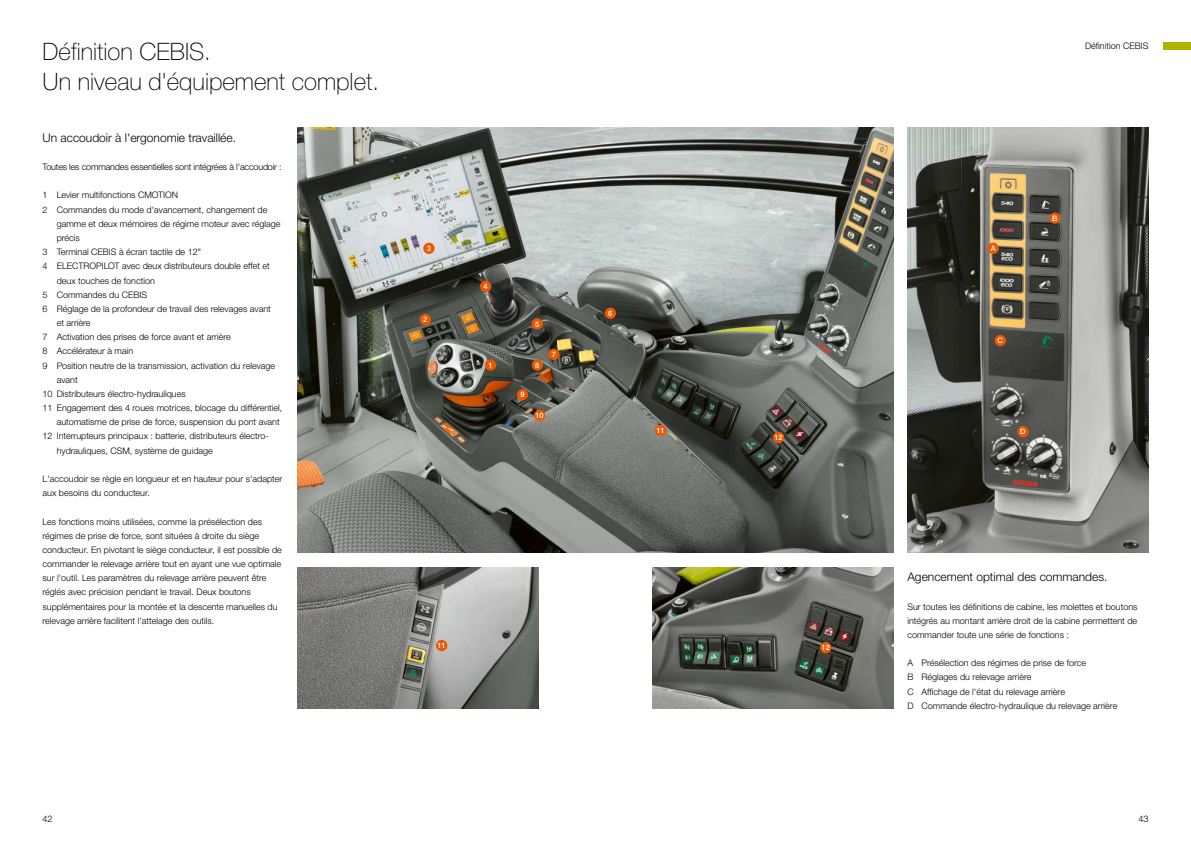
<style>
.page{position:relative;width:1191px;height:842px;background:#fff}
.page>*{position:absolute;margin:0;border:0;box-sizing:border-box;transform-origin:0 0}
.t1{font:100 24px/30px "CLAAS Helvetica Neue";color:#000}
.t2{font:300 12px "CLAAS Helvetica Neue";color:#000}
.t3{font:300 9px/14.2px "CLAAS Helvetica Neue";color:#000}
.t4{font:300 9px "CLAAS Helvetica Neue";letter-spacing:-.02em;color:#000}
.t5{font:500 7.5px "CLAAS Helvetica Neue";letter-spacing:-.02em;color:#fff}
</style>
<div class="page">
<div style="left:1162px;top:43px;width:29px;height:7px;background:#aab500"></div>
<img style="left:298px;top:567px;width:241px;height:142px">
<img style="left:652px;top:567px;width:241px;height:142px">
<img style="left:298px;top:128px;width:595px;height:425px">
<img style="left:907px;top:128px;width:241px;height:425px">
<div style="left:485px;top:359px;width:11px;height:12px;background:#ed5700;border-radius:50%"></div>
<div style="left:420px;top:314px;width:11px;height:11px;background:#ed5700;border-radius:50%"></div>
<div style="left:423px;top:243px;width:11px;height:11px;background:#ed5700;border-radius:50%"></div>
<div style="left:480px;top:281px;width:11px;height:11px;background:#ed5700;border-radius:50%"></div>
<div style="left:531px;top:318px;width:12px;height:12px;background:#ed5700;border-radius:50%"></div>
<div style="left:604px;top:308px;width:12px;height:11px;background:#ed5700;border-radius:50%"></div>
<div style="left:548px;top:349px;width:11px;height:11px;background:#ed5700;border-radius:50%"></div>
<div style="left:531px;top:359px;width:12px;height:12px;background:#ed5700;border-radius:50%"></div>
<div style="left:517px;top:389px;width:11px;height:11px;background:#ed5700;border-radius:50%"></div>
<div style="left:534px;top:410px;width:11px;height:11px;background:#ed5700;border-radius:50%"></div>
<div style="left:655px;top:425px;width:11px;height:11px;background:#ed5700;border-radius:50%"></div>
<div style="left:773px;top:432px;width:11px;height:11px;background:#ed5700;border-radius:50%"></div>
<div style="left:987px;top:243px;width:12px;height:11px;background:#ed5700;border-radius:50%"></div>
<div style="left:1049px;top:212px;width:11px;height:12px;background:#ed5700;border-radius:50%"></div>
<div style="left:994px;top:335px;width:12px;height:11px;background:#ed5700;border-radius:50%"></div>
<div style="left:1017px;top:426px;width:11px;height:11px;background:#ed5700;border-radius:50%"></div>
<div style="left:820px;top:642px;width:11px;height:11px;background:#ed5700;border-radius:50%"></div>
<div style="left:436px;top:640px;width:11px;height:11px;background:#ed5700;border-radius:50%"></div>
<h1 class="t1" style="left:43px;top:37px;width:338px">Définition CEBIS.<br>Un niveau d'équipement complet.</h1>
<h2 class="t2" style="left:43px;top:130px;width:195px">Un accoudoir à l'ergonomie travaillée.</h2>
<p class="t4" style="left:43px;top:161px;width:241px">Toutes les commandes essentielles sont intégrées à l'accoudoir :</p>
<p class="t3" style="left:43px;top:188px;width:137px">1 Levier multifonctions CMOTION</p>
<p class="t3" style="left:43px;top:202px;width:226px">2 Commandes du mode d'avancement, changement de</p>
<p class="t3" style="left:57px;top:217px;width:225px">gamme et deux mémoires de régime moteur avec réglage</p>
<p class="t3" style="left:57px;top:231px;width:25px">précis</p>
<p class="t3" style="left:43px;top:245px;width:160px">3 Terminal CEBIS à écran tactile de 12"</p>
<p class="t3" style="left:43px;top:259px;width:229px">4 ELECTROPILOT avec deux distributeurs double effet et</p>
<p class="t3" style="left:57px;top:273px;width:100px">deux touches de fonction</p>
<p class="t3" style="left:43px;top:288px;width:106px">5 Commandes du CEBIS</p>
<p class="t3" style="left:43px;top:302px;width:230px">6 Réglage de la profondeur de travail des relevages avant</p>
<p class="t3" style="left:57px;top:316px;width:35px">et arrière</p>
<p class="t3" style="left:43px;top:330px;width:190px">7 Activation des prises de force avant et arrière</p>
<p class="t3" style="left:43px;top:344px;width:92px">8 Accélérateur à main</p>
<p class="t3" style="left:43px;top:358px;width:234px">9 Position neutre de la transmission, activation du relevage</p>
<p class="t3" style="left:57px;top:373px;width:23px">avant</p>
<p class="t3" style="left:43px;top:387px;width:145px">10 Distributeurs électro-hydrauliques</p>
<p class="t3" style="left:43px;top:401px;width:241px">11 Engagement des 4 roues motrices, blocage du différentiel,</p>
<p class="t3" style="left:57px;top:415px;width:224px">automatisme de prise de force, suspension du pont avant</p>
<p class="t3" style="left:43px;top:429px;width:228px">12 Interrupteurs principaux : batterie, distributeurs électro-</p>
<p class="t3" style="left:57px;top:443px;width:158px">hydrauliques, CSM, système de guidage</p>
<p class="t3" style="left:43px;top:472px;width:241px">L'accoudoir se règle en longueur et en hauteur pour s'adapter aux besoins du conducteur.</p>
<p class="t3" style="left:43px;top:514px;width:241px">Les fonctions moins utilisées, comme la présélection des régimes de prise de force, sont situées à droite du siège conducteur. En pivotant le siège conducteur, il est possible de commander le relevage arrière tout en ayant une vue optimale sur l'outil. Les paramètres du relevage arrière peuvent être réglés avec précision pendant le travail. Deux boutons supplémentaires pour la montée et la descente manuelles du relevage arrière facilitent l'attelage des outils.</p>
<p class="t5" style="left:427px;top:243px;width:6px">3</p>
<p class="t5" style="left:423px;top:315px;width:6px">2</p>
<p class="t5" style="left:483px;top:281px;width:6px">4</p>
<p class="t5" style="left:488px;top:360px;width:6px">1</p>
<p class="t5" style="left:520px;top:390px;width:6px">9</p>
<p class="t5" style="left:535px;top:319px;width:6px">5</p>
<p class="t5" style="left:535px;top:360px;width:6px">8</p>
<p class="t5" style="left:552px;top:349px;width:6px">7</p>
<p class="t5" style="left:535px;top:410px;width:10px">10</p>
<p class="t5" style="left:437px;top:641px;width:10px">11</p>
<p class="t5" style="left:608px;top:308px;width:6px">6</p>
<p class="t5" style="left:656px;top:426px;width:10px">11</p>
<p class="t5" style="left:774px;top:433px;width:10px">12</p>
<p class="t5" style="left:821px;top:643px;width:10px">12</p>
<p class="t3" style="left:1085px;top:39px;width:65px">Définition CEBIS</p>
<p class="t5" style="left:990px;top:243px;width:7px">A</p>
<p class="t5" style="left:1052px;top:213px;width:7px">B</p>
<p class="t5" style="left:997px;top:336px;width:7px">C</p>
<p class="t5" style="left:1020px;top:427px;width:7px">D</p>
<h2 class="t2" style="left:907px;top:569px;width:202px">Agencement optimal des commandes.</h2>
<p class="t3" style="left:907px;top:599px;width:232px;text-align:justify">Sur toutes les définitions de cabine, les molettes et boutons intégrés au montant arrière droit de la cabine permettent de commander toute une série de fonctions :</p>
<p class="t3" style="left:907px;top:656px;width:211px">A Présélection des régimes de prise de force<br>B Réglages du relevage arrière<br>C Affichage de l'état du relevage arrière<br>D Commande électro-hydraulique du relevage arrière</p>
<p class="t3" style="left:43px;top:812px;width:11px">42</p>
<p class="t3" style="left:1138px;top:812px;width:12px">43</p>
</div>
